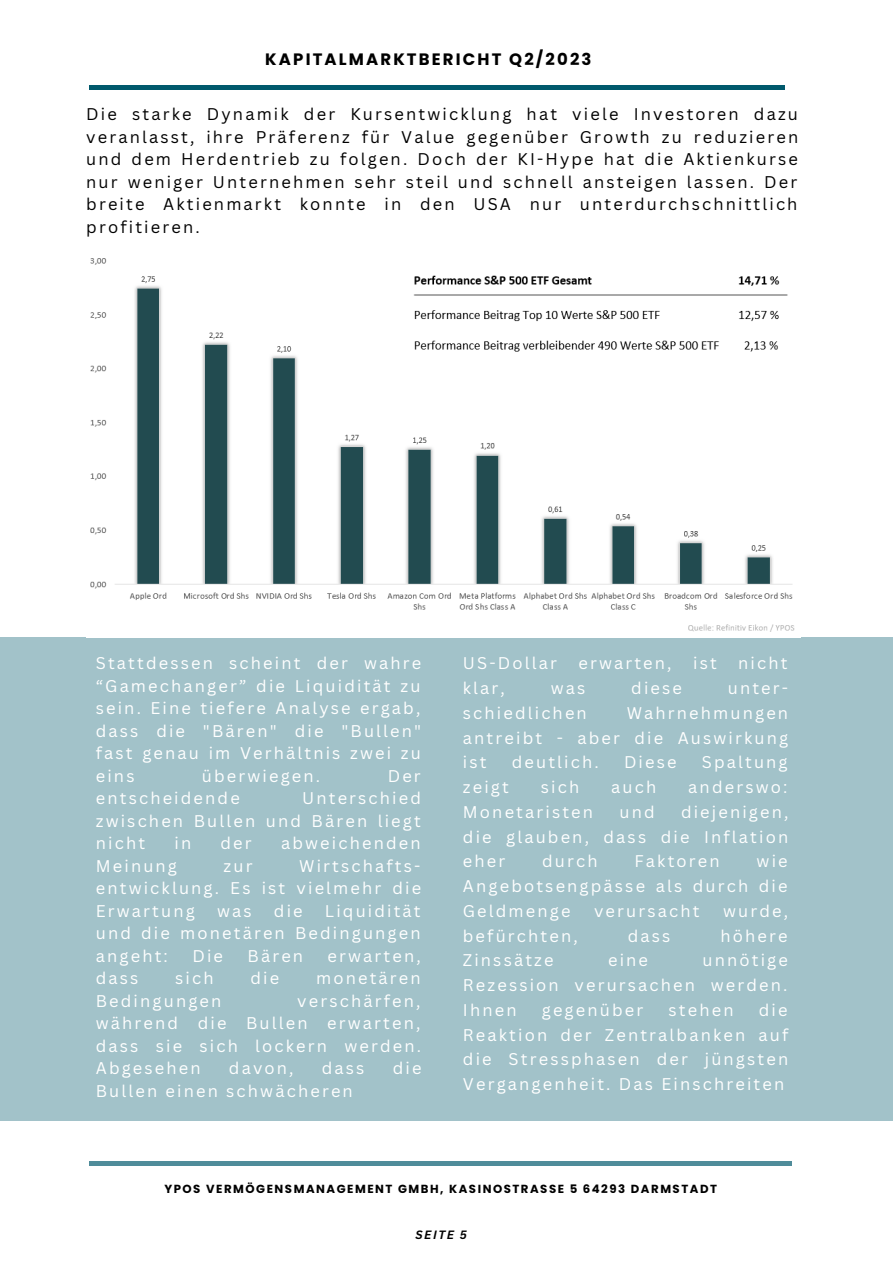
<style>
.page{position:relative;width:893px;height:1264px;background:#fff}
.page>*{position:absolute;margin:0;border:0;box-sizing:border-box;transform-origin:0 0}
.t1{font:16.5px/22.5px "Canva Sans";letter-spacing:.13em;color:#fff;text-align:justify}
.t2{font:16.5px/22.5px "Canva Sans";letter-spacing:.13em;color:#000;text-align:justify}
.t3{font:700 16.5px "Poppins";letter-spacing:.13em;color:#000}
.t4{font:700 11.7px "Poppins";letter-spacing:.13em;color:#000}
.t5{font:italic 700 11.7px "Canva Sans";letter-spacing:.13em;color:#000}
</style>
<div class="page">
<hr style="left:89px;top:86px;width:695px;height:3px;background:#00596c">
<div style="left:0;top:637px;width:892px;height:484px;background:#a2c2c9"></div>
<img style="left:90px;top:258px;width:705px;height:374px">
<hr style="left:89px;top:1161px;width:703px;height:4px;background:#4f8c9a">
<p class="t3" style="left:265px;top:47px;width:328px">KAPITALMARKTBERICHT Q2/2023</p>
<p class="t2" style="left:86px;top:103px;width:713px">Die starke Dynamik der Kursentwicklung hat viele Investoren dazu veranlasst, ihre Präferenz für Value gegenüber Growth zu reduzieren und dem Herdentrieb zu folgen. Doch der KI-Hype hat die Aktienkurse nur weniger Unternehmen sehr steil und schnell ansteigen lassen. Der breite Aktienmarkt konnte in den USA nur unterdurchschnittlich profitieren.</p>
<p class="t1" style="left:96px;top:651px;width:327px">Stattdessen scheint der wahre “Gamechanger” die Liquidität zu sein. Eine tiefere Analyse ergab, dass die "Bären" die "Bullen" fast genau im Verhältnis zwei zu eins</p>
<p class="t1" style="left:202px;top:764px;width:120px">überwiegen.</p>
<p class="t1" style="left:387px;top:764px;width:35px">Der</p>
<p class="t1" style="left:96px;top:786px;width:145px">entscheidende</p>
<p class="t1" style="left:96px;top:786px;width:327px;text-indent:206px">Unterschied zwischen Bullen und Bären liegt nicht</p>
<p class="t1" style="left:174px;top:831px;width:18px">in</p>
<p class="t1" style="left:220px;top:831px;width:33px">der</p>
<p class="t1" style="left:281px;top:831px;width:141px">abweichenden</p>
<p class="t1" style="left:96px;top:854px;width:83px">Meinung</p>
<p class="t1" style="left:224px;top:854px;width:30px">zur</p>
<p class="t1" style="left:96px;top:854px;width:327px;text-indent:203px">Wirtschafts&shy;entwicklung. Es ist vielmehr die Erwartung</p>
<p class="t1" style="left:96px;top:899px;width:326px;text-indent:229px">Liquidität und die monetären Bedingungen angeht:</p>
<p class="t1" style="left:217px;top:899px;width:36px">was</p>
<p class="t1" style="left:274px;top:899px;width:30px">die</p>
<p class="t1" style="left:192px;top:944px;width:32px">Die</p>
<p class="t1" style="left:247px;top:944px;width:57px">Bären</p>
<p class="t1" style="left:327px;top:944px;width:95px">erwarten,</p>
<p class="t1" style="left:96px;top:966px;width:44px">dass</p>
<p class="t1" style="left:175px;top:966px;width:40px">sich</p>
<p class="t1" style="left:250px;top:966px;width:30px">die</p>
<p class="t1" style="left:316px;top:966px;width:106px">monetären</p>
<p class="t1" style="left:96px;top:989px;width:127px">Bedingungen</p>
<p class="t1" style="left:96px;top:989px;width:327px;text-indent:201px">verschärfen, während die Bullen erwarten, dass sie sich lockern werden.<br>Abgesehen</p>
<p class="t1" style="left:229px;top:1056px;width:66px">davon,</p>
<p class="t1" style="left:322px;top:1056px;width:44px">dass</p>
<p class="t1" style="left:392px;top:1056px;width:30px">die</p>
<p class="t1" style="left:96px;top:1079px;width:258px">Bullen einen schwächeren</p>
<p class="t1" style="left:463px;top:651px;width:95px">US-Dollar</p>
<p class="t1" style="left:578px;top:651px;width:95px">erwarten,</p>
<p class="t1" style="left:693px;top:651px;width:25px">ist</p>
<p class="t1" style="left:738px;top:651px;width:51px">nicht</p>
<p class="t1" style="left:463px;top:676px;width:44px">klar,</p>
<p class="t1" style="left:550px;top:676px;width:36px">was</p>
<p class="t1" style="left:631px;top:676px;width:52px">diese</p>
<p class="t1" style="left:727px;top:676px;width:62px">unter-</p>
<p class="t1" style="left:463px;top:701px;width:125px">schiedlichen</p>
<p class="t1" style="left:463px;top:700px;width:327px;line-height:24.8px;text-indent:164px">Wahrnehmungen antreibt - aber die Auswirkung ist</p>
<p class="t1" style="left:511px;top:750px;width:88px">deutlich.</p>
<p class="t1" style="left:624px;top:750px;width:54px">Diese</p>
<p class="t1" style="left:701px;top:750px;width:87px">Spaltung</p>
<p class="t1" style="left:463px;top:775px;width:48px">zeigt</p>
<p class="t1" style="left:541px;top:775px;width:40px">sich</p>
<p class="t1" style="left:611px;top:775px;width:47px">auch</p>
<p class="t1" style="left:688px;top:775px;width:101px">anderswo:</p>
<p class="t1" style="left:463px;top:800px;width:132px">Monetaristen</p>
<p class="t1" style="left:619px;top:800px;width:37px">und</p>
<p class="t1" style="left:463px;top:799px;width:327px;line-height:24.8px;text-indent:218px">diejenigen, die glauben, dass die Inflation eher</p>
<p class="t1" style="left:463px;top:848px;width:326px;line-height:24.8px;text-indent:294px">wie Angebotsengpässe als durch die Geldmenge</p>
<p class="t1" style="left:542px;top:849px;width:57px">durch</p>
<p class="t1" style="left:634px;top:849px;width:87px">Faktoren</p>
<p class="t1" style="left:594px;top:899px;width:107px">verursacht</p>
<p class="t1" style="left:723px;top:899px;width:67px">wurde,</p>
<p class="t1" style="left:463px;top:923px;width:116px">befürchten,</p>
<p class="t1" style="left:627px;top:923px;width:44px">dass</p>
<p class="t1" style="left:720px;top:923px;width:69px">höhere</p>
<p class="t1" style="left:463px;top:948px;width:92px">Zinssätze</p>
<p class="t1" style="left:608px;top:948px;width:41px">eine</p>
<p class="t1" style="left:463px;top:947px;width:326px;line-height:24.8px;text-indent:239px">unnötige Rezession verursachen werden.<br>Ihnen</p>
<p class="t1" style="left:463px;top:997px;width:327px;line-height:24.8px;text-indent:296px">die Reaktion der Zentralbanken auf die Stressphasen der jüngsten Vergangenheit. Das Einschreiten</p>
<p class="t1" style="left:541px;top:998px;width:103px">gegenüber</p>
<p class="t1" style="left:668px;top:998px;width:67px">stehen</p>
<p class="t4" style="left:164px;top:1180px;width:554px">YPOS VERMÖGENSMANAGEMENT GMBH, KASINOSTRASSE 5 64293 DARMSTADT</p>
<p class="t5" style="left:415px;top:1226px;width:53px">SEITE 5</p>
</div>
